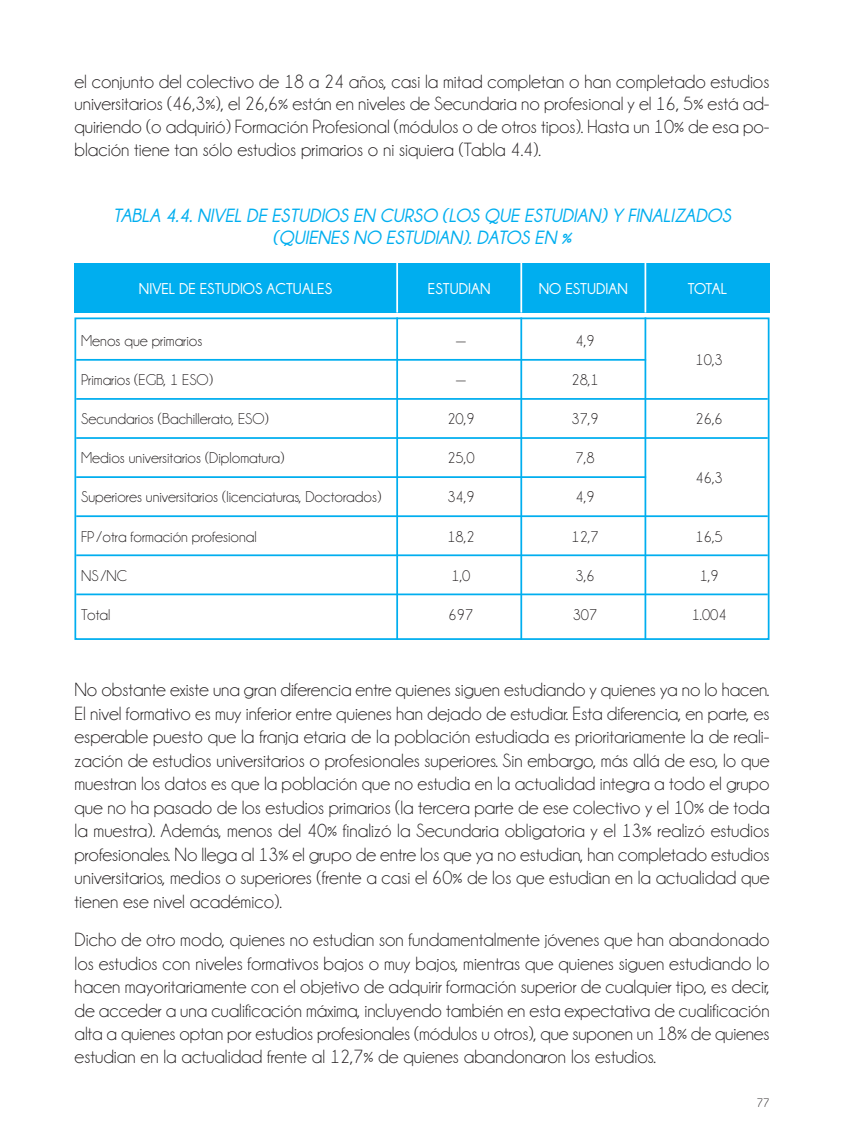
<style>
.page{position:relative;width:844px;height:1141px;background:#fff}
.page>*{position:absolute;margin:0;border:0;box-sizing:border-box;transform-origin:0 0}
.t1{font:19.25px/23.4px "Champagne&Limousines";color:#231f20;text-align:justify}
.t2{font:italic 700 19.25px/22.8px "Champagne&Limousines";color:#00aeef;text-align:center}
.t3{font:15.75px "Champagne&Limousines";color:#231f20}
.t4{font:700 15.75px "Champagne&Limousines";color:#fff}
.t5{font:12.25px "Champagne&Limousines";color:#231f20}
</style>
<div class="page">
<div style="left:74px;top:263px;width:695px;height:50px;background:#00aeef"></div>
<div style="left:74px;top:317px;width:695px;height:323px;border:2px solid #00aeef"></div>
<hr style="left:76px;top:359px;width:570px;height:2px;background:#00aeef">
<hr style="left:76px;top:398px;width:691px;height:2px;background:#00aeef">
<hr style="left:76px;top:437px;width:691px;height:2px;background:#00aeef">
<hr style="left:76px;top:476px;width:570px;height:2px;background:#00aeef">
<hr style="left:76px;top:515px;width:691px;height:2px;background:#00aeef">
<hr style="left:76px;top:554px;width:691px;height:2px;background:#00aeef">
<hr style="left:76px;top:593px;width:691px;height:2px;background:#00aeef">
<hr style="left:520px;top:317px;width:2px;height:323px;background:#00aeef">
<hr style="left:396px;top:317px;width:2px;height:323px;background:#00aeef">
<hr style="left:644px;top:317px;width:2px;height:323px;background:#00aeef">
<hr style="left:520px;top:263px;width:2px;height:50px;background:#fff">
<hr style="left:396px;top:263px;width:2px;height:50px;background:#fff">
<hr style="left:644px;top:263px;width:2px;height:50px;background:#fff">
<p class="t1" style="left:74px;top:69px;width:696px;line-height:22.8px">el conjunto del colectivo de 18 a 24 años, casi la mitad completan o han completado estudios universitarios (46,3%), el 26,6% están en niveles de Secundaria no profesional y el 16, 5% está ad&shy;quiriendo (o adquirió) Formación Profesional (módulos o de otros tipos). Hasta un 10% de esa po&shy;blación tiene tan sólo estudios primarios o ni siquiera (tabla 4.4).</p>
<p class="t2" style="left:113px;top:203px;width:619px">TABLA 4.4. NIVEL DE ESTUDIOS EN CURSO (LOS QUE ESTUDIAN) Y FINALIZADOS (QUIENES NO ESTUDIAN). DATOS EN %</p>
<p class="t4" style="left:139px;top:280px;width:195px">NIVEL DE ESTUDIOS ACTUALES</p>
<p class="t4" style="left:428px;top:280px;width:64px">ESTUDIAN</p>
<p class="t4" style="left:538px;top:280px;width:90px">NO ESTUDIAN</p>
<p class="t4" style="left:687px;top:280px;width:41px">TOTAL</p>
<p class="t3" style="left:81px;top:332px;width:123px">Menos que primarios</p>
<p class="t3" style="left:456px;top:332px;width:11px">—</p>
<p class="t3" style="left:575px;top:332px;width:21px">4,9</p>
<p class="t3" style="left:695px;top:351px;width:29px">10,3</p>
<p class="t3" style="left:81px;top:371px;width:133px">Primarios (EGb, 1 ESo)</p>
<p class="t3" style="left:456px;top:371px;width:11px">—</p>
<p class="t3" style="left:571px;top:371px;width:29px">28,1</p>
<p class="t3" style="left:81px;top:410px;width:189px">Secundarios (bachillerato, ESo)</p>
<p class="t3" style="left:447px;top:410px;width:29px">20,9</p>
<p class="t3" style="left:571px;top:410px;width:29px">37,9</p>
<p class="t3" style="left:695px;top:410px;width:29px">26,6</p>
<p class="t3" style="left:81px;top:449px;width:205px">Medios universitarios (diplomatura)</p>
<p class="t3" style="left:447px;top:449px;width:29px">25,0</p>
<p class="t3" style="left:575px;top:449px;width:21px">7,8</p>
<p class="t3" style="left:695px;top:468px;width:29px">46,3</p>
<p class="t3" style="left:81px;top:488px;width:301px">Superiores universitarios (licenciaturas, doctorados)</p>
<p class="t3" style="left:447px;top:488px;width:29px">34,9</p>
<p class="t3" style="left:575px;top:488px;width:21px">4,9</p>
<p class="t3" style="left:81px;top:527px;width:177px">FP /otra formación profesional</p>
<p class="t3" style="left:447px;top:527px;width:29px">18,2</p>
<p class="t3" style="left:571px;top:527px;width:29px">12,7</p>
<p class="t3" style="left:695px;top:527px;width:29px">16,5</p>
<p class="t3" style="left:81px;top:566px;width:48px">NS /NC</p>
<p class="t3" style="left:451px;top:566px;width:21px">1,0</p>
<p class="t3" style="left:575px;top:566px;width:21px">3,6</p>
<p class="t3" style="left:699px;top:566px;width:21px">1,9</p>
<p class="t3" style="left:81px;top:605px;width:31px">total</p>
<p class="t3" style="left:448px;top:605px;width:26px">697</p>
<p class="t3" style="left:572px;top:605px;width:26px">307</p>
<p class="t3" style="left:691px;top:605px;width:36px">1.004</p>
<p class="t1" style="left:74px;top:678px;width:696px">No obstante existe una gran diferencia entre quienes siguen estudiando y quienes ya no lo hacen.<br>El nivel formativo es muy inferior entre quienes han dejado de estudiar. Esta diferencia, en parte, es esperable puesto que la franja etaria de la población estudiada es prioritariamente la de reali&shy;zación de estudios universitarios o profesionales superiores. Sin embargo, más allá de eso, lo que muestran los datos es que la población que no estudia en la actualidad integra a todo el grupo que no ha pasado de los estudios primarios (la tercera parte de ese colectivo y el 10% de toda la muestra). Además, menos del 40% finalizó la Secundaria obligatoria y el 13% realizó estudios profesionales. No llega al 13% el grupo de entre los que ya no estudian, han completado estudios universitarios, medios o superiores (frente a casi el 60% de los que estudian en la actualidad que tienen ese nivel académico).</p>
<p class="t1" style="left:75px;top:927px;width:696px">dicho de otro modo, quienes no estudian son fundamentalmente jóvenes que han abandonado los estudios con niveles formativos bajos o muy bajos, mientras que quienes siguen estudiando lo hacen mayoritariamente con el objetivo de adquirir formación superior de cualquier tipo, es decir, de acceder a una cualificación máxima, incluyendo también en esta expectativa de cualificación alta a quienes optan por estudios profesionales (módulos u otros), que suponen un 18% de quienes estudian en la actualidad frente al 12,7% de quienes abandonaron los estudios.</p>
<p class="t5" style="left:756px;top:1096px;width:14px">77</p>
</div>
